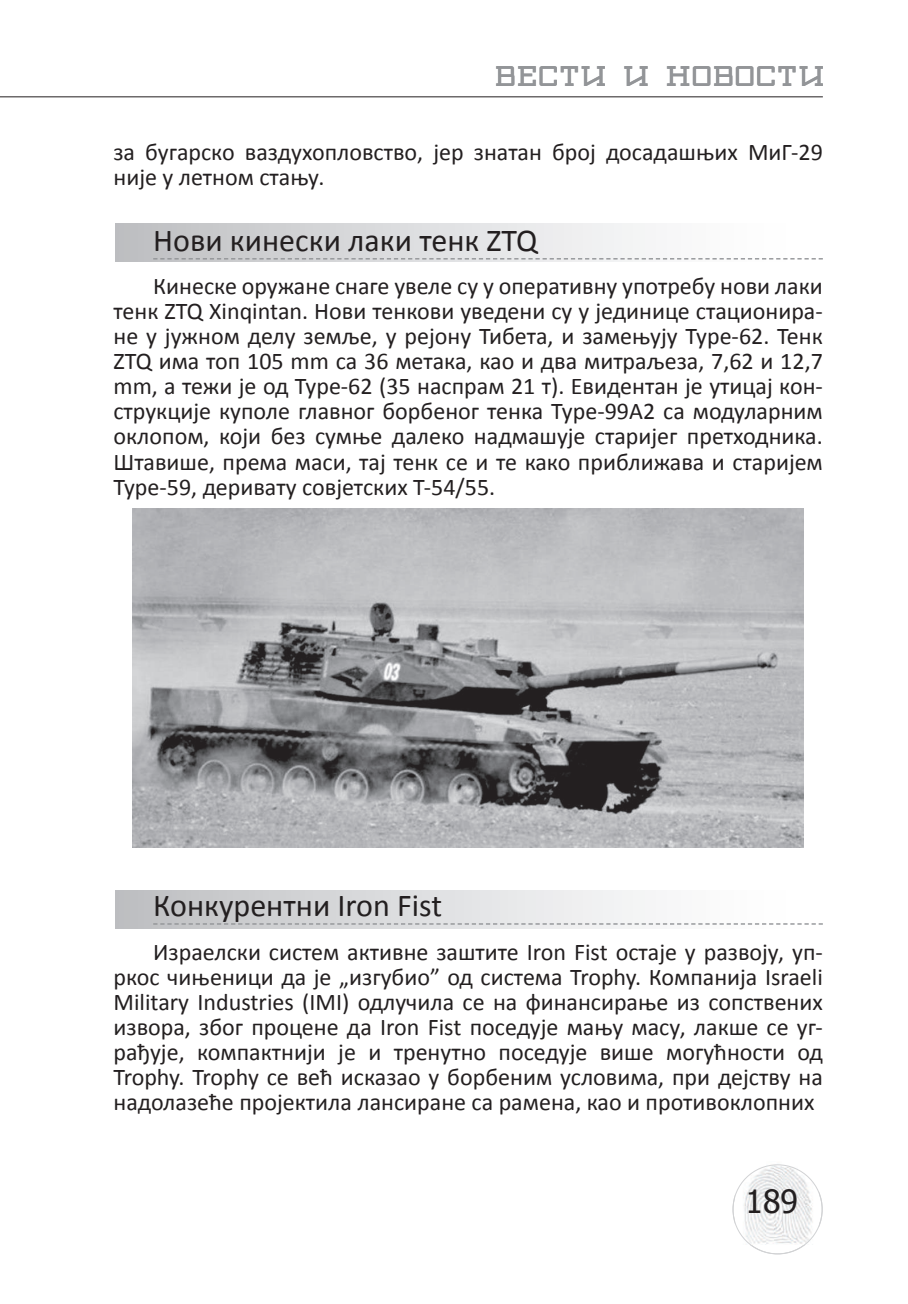
<style>
.page{position:relative;width:908px;height:1304px;background:#fff}
.page>*{position:absolute;margin:0;border:0;box-sizing:border-box;transform-origin:0 0}
.t1{font:32px "Calibri";color:#231f20}
.t2{font:32px "Tahoma";color:#231f20}
.t3{font:24px/25px "Calibri";color:#231f20;text-align:justify}
.t4{font:700 24px "Goliat Cirilica";color:#939598}
</style>
<div class="page">
<img style="left:735px;top:1166px;width:83px;height:79px">
<div style="left:115px;top:223px;width:709px;height:38px;background:linear-gradient(to right,#bfc0c3,#fff)"></div>
<div style="left:115px;top:890px;width:709px;height:38px;background:linear-gradient(to right,#bfc0c3,#fff)"></div>
<svg style="left:153px;top:258px;width:669px;height:2px"></svg>
<svg style="left:153px;top:923px;width:669px;height:2px"></svg>
<img style="left:132px;top:508px;width:671px;height:340px">
<hr style="left:0;top:96px;width:822px;height:1px;background:#231f20">
<p class="t4" style="left:494px;top:65px;width:331px">VESTI I NOVOSTI</p>
<p class="t3" style="left:113px;top:138px;width:710px">за бугарско ваздухопловство, јер знатан број досадашњих МиГ-29 није у летном стању.</p>
<h1 class="t1" style="left:153px;top:220px;width:386px">Нови кинески лаки тенк ZTQ</h1>
<p class="t3" style="left:113px;top:273px;width:710px;text-indent:40px">Кинеске оружане снаге увеле су у оперативну употребу нови лаки тенк ZTQ Xinqintan. Нови тенкови уведени су у јединице стационира&shy;не у јужном делу земље, у рејону Тибета, и замењују Type-62. Тенк ZTQ има топ 105 mm са 36 метака, као и два митраљеза, 7,62 и 12,7 mm, а тежи је од Type-62 (35 наспрам 21 т). Евидентан је утицај кон&shy;струкције куполе главног борбеног тенка Type-99А2 са модуларним оклопом, који без сумње далеко надмашује старијег претходника.<br>Штавише, према маси, тај тенк се и те како приближава и старијем Type-59, деривату совјетских Т-54/55.</p>
<h1 class="t1" style="left:153px;top:885px;width:290px">Конкурентни Iron Fist</h1>
<p class="t3" style="left:113px;top:938px;width:710px;text-indent:40px">Израелски систем активне заштите Iron Fist остаје у развоју, уп&shy;ркос чињеници да је „изгубио” од система Trophy. Компанија Israeli Military Industries (IMI) одлучила се на финансирање из сопствених извора, због процене да Iron Fist поседује мању масу, лакше се уг&shy;рађује, компактнији је и тренутно поседује више могућности од Trophy. Trophy се већ исказао у борбеним условима, при дејству на надолазеће пројектила лансиране са рамена, као и противоклопних</p>
<h1 class="t2" style="left:745px;top:1179px;width:54px">189</h1>
</div>
